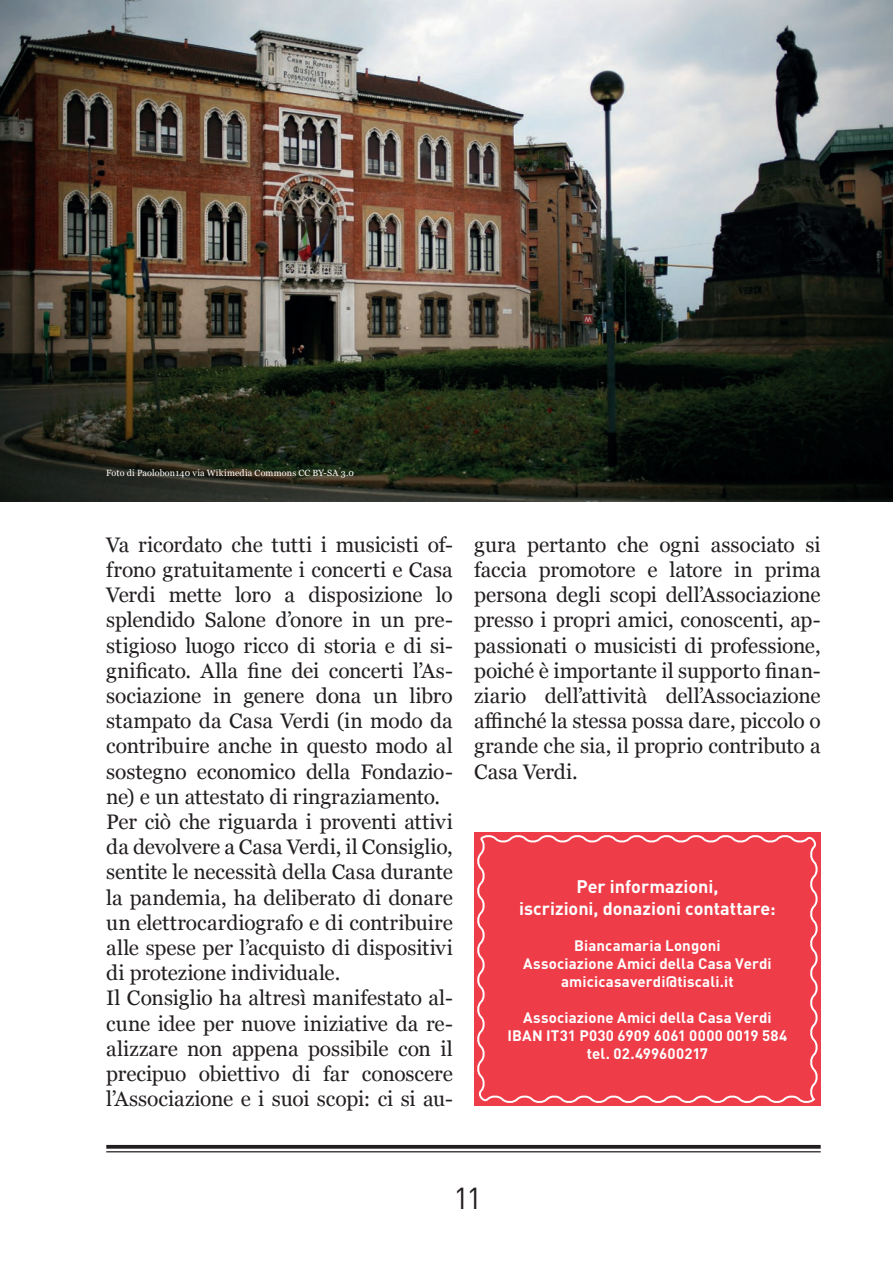
<style>
.page{position:relative;width:893px;height:1263px;background:#fff}
.page>*{position:absolute;margin:0;border:0;box-sizing:border-box;transform-origin:0 0}
.t1{font:30px "DIN Pro";color:#231f20}
.testo{font:21px/25.2px "Georgia";letter-spacing:-.005em;color:#231f20;text-align:justify}
.giovani_studenti_dom{font:700 18px "DIN Pro";color:#fff}
.giovani_studenti_dom-2{font:700 15px "DIN Pro";letter-spacing:.01em;color:#fff}
.testo-2{font:9px "Georgia";letter-spacing:.02em;color:#fff}
</style>
<div class="page">
<hr style="left:106px;top:1151px;width:715px;height:1px;background:#231f20">
<svg style="left:106px;top:1145px;width:715px;height:4px;background:#343031"></svg>
<div style="left:474px;top:832px;width:346px;height:274px;background:#ee3d49"></div>
<img style="left:0;top:0;width:893px;height:501px">
<p class="testo-2" style="left:106px;top:466px;width:249px">Foto di Paolobon140 via Wikimedia Commons CC BY-SA 3.0</p>
<p class="testo" style="left:106px;top:531px;width:348px">Va ricordato che tutti i musicisti of&shy;frono gratuitamente i concerti e Casa Verdi mette loro a disposizione lo splendido Salone d’onore in un pre&shy;stigioso luogo ricco di storia e di si&shy;gnificato. Alla fine dei concerti l’As&shy;sociazione in genere dona un libro stampato da Casa Verdi (in modo da contribuire anche in questo modo al sostegno economico della Fondazio&shy;ne) e un attestato di ringraziamento.</p>
<p class="testo" style="left:106px;top:808px;width:348px">Per ciò che riguarda i proventi attivi da devolvere a Casa Verdi, il Consiglio, sentite le necessità della Casa durante la pandemia, ha deliberato di donare un elettrocardiografo e di contribuire alle spese per l’acquisto di dispositivi di protezione individuale.</p>
<p class="testo" style="left:106px;top:985px;width:348px">Il Consiglio ha altresì manifestato al&shy;cune idee per nuove iniziative da re&shy;alizzare non appena possibile con il precipuo obiettivo di far conoscere l’Associazione e i suoi scopi: ci si au-</p>
<p class="testo" style="left:474px;top:531px;width:348px">gura pertanto che ogni associato si faccia promotore e latore in prima persona degli scopi dell’Associazione presso i propri amici, conoscenti, ap&shy;passionati o musicisti di professione, poiché è importante il supporto finan&shy;ziario dell’attività dell’Associazione affinché la stessa possa dare, piccolo o grande che sia, il proprio contributo a Casa Verdi.</p>
<p class="giovani_studenti_dom" style="left:576px;top:874px;width:143px">Per informazioni,</p>
<p class="giovani_studenti_dom" style="left:519px;top:896px;width:258px">iscrizioni, donazioni contattare:</p>
<p class="giovani_studenti_dom-2" style="left:574px;top:935px;width:148px">Biancamaria Longoni</p>
<p class="giovani_studenti_dom-2" style="left:523px;top:953px;width:250px">Associazione Amici della Casa Verdi</p>
<p class="giovani_studenti_dom-2" style="left:561px;top:971px;width:174px">amicicasaverdi@tiscali.it</p>
<p class="giovani_studenti_dom-2" style="left:523px;top:1007px;width:250px">Associazione Amici della Casa Verdi</p>
<p class="giovani_studenti_dom-2" style="left:508px;top:1025px;width:281px">IBAN IT31 P030 6909 6061 0000 0019 584</p>
<p class="giovani_studenti_dom-2" style="left:587px;top:1043px;width:123px">tel. 02.499600217</p>
<h1 class="t1" style="left:453px;top:1175px;width:30px">11</h1>
</div>
